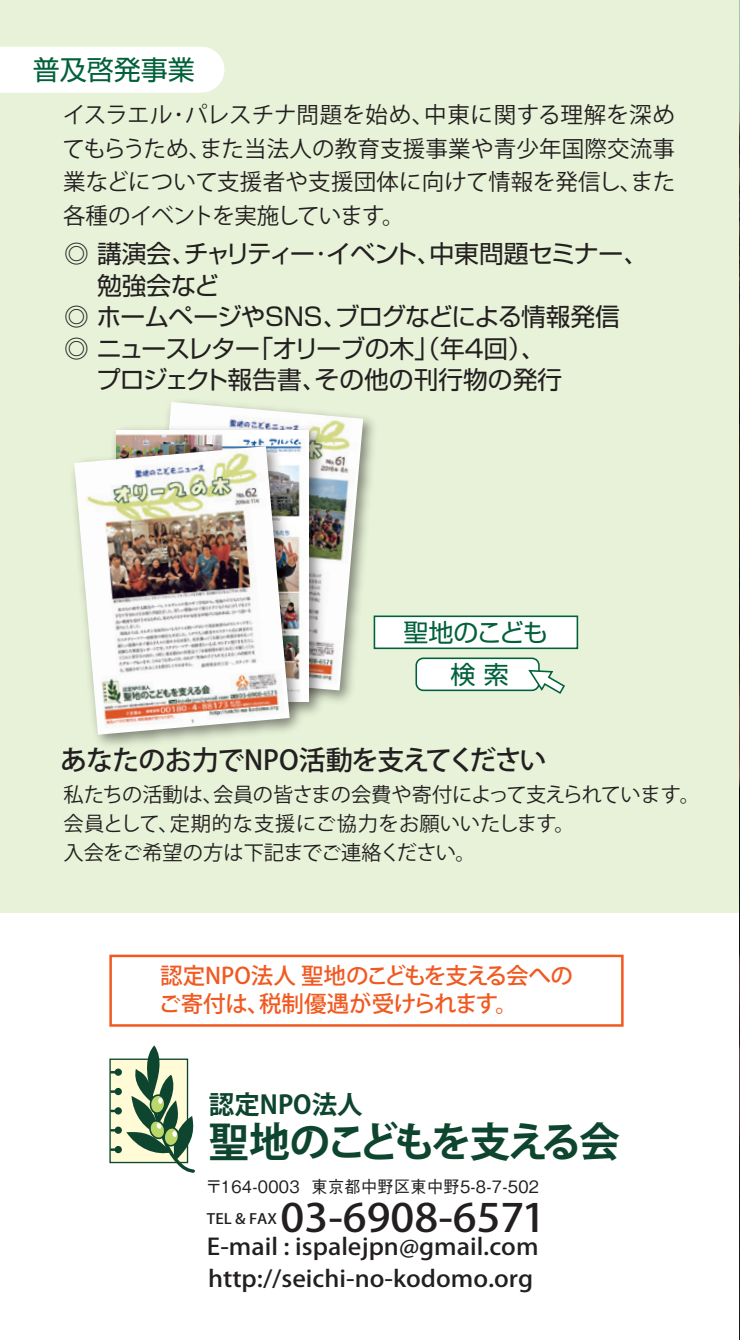
<style>
.page{position:relative;width:740px;height:1340px;background:#fff}
.page>*{position:absolute;margin:0;border:0;box-sizing:border-box;transform-origin:0 0}
.t1{font:700 40.73px "Koz Go Pro";letter-spacing:-.085em;color:#0d452f}
.t2{font:500 38.48px "Koz Go Pro";color:#231f20;scale:1.1 1}
.t3{font:500 27px "Koz Go Pro";letter-spacing:-.04em;color:#231f20}
.t4{font:27px "Shin Go Pro";color:#01613b}
.t5{font:700 25.43px "Koz Go Pro";color:#0d452f}
.t6{font:24.97px "Shin Go Pro";letter-spacing:-.05em;color:#01613b}
.t7{font:24.75px/31.5px "Shin Go Pro";letter-spacing:-.03em;color:#231f20}
.t8{font:500 22.72px "Koz Go Pro";color:#231f20;scale:1.1 1}
.t9{font:22.5px/33.8px "Koz Go Pro";letter-spacing:-.01em;color:#231f20;text-align:justify}
.t10{font:500 22.5px/27.7px "Koz Go Pro";letter-spacing:-.01em;color:#f15921}
.t11{font:20.25px/29.2px "Koz Go Pro";color:#231f20}
.t12{font:500 17.1px "Gothic BBB Pro";letter-spacing:.02em;color:#231f20;scale:.95 1}
.t13{font:500 14.17px "Koz Go Pro";color:#231f20;scale:1.1 1}
</style>
<div class="page">
<div style="left:0;top:0;width:739px;height:912px;background:#e7f2d8"></div>
<div style="left:109px;top:954px;width:514px;height:72px;border:3px solid #f15921"></div>
<img style="left:182px;top:401px;width:200px;height:301px">
<img style="left:168px;top:402px;width:195px;height:288px">
<img style="left:115px;top:420px;width:213px;height:294px">
<img style="left:116px;top:430px;width:193px;height:272px">
<img style="left:73px;top:438px;width:235px;height:307px">
<img style="left:74px;top:446px;width:216px;height:288px">
<div style="left:374px;top:616px;width:203px;height:32px;background:#fff"></div>
<div style="left:374px;top:615px;width:204px;height:34px;border:2px solid #01613b"></div>
<div style="left:416px;top:658px;width:123px;height:32px;background:#fff;border-radius:7px"></div>
<div style="left:415px;top:657px;width:125px;height:34px;border:2px solid #01613b;border-radius:7px"></div>
<svg style="left:527px;top:669px;width:38px;height:25px"></svg>
<div style="left:0;top:47px;width:224px;height:46px;background:#fff"></div>
<div style="left:110px;top:1059px;width:77px;height:103px;background:#fffbd6"></div>
<div style="left:109px;top:1058px;width:79px;height:105px;border:1px solid #0d452f"></div>
<svg style="left:115px;top:1145px;width:7px;height:8px"></svg>
<div style="left:115px;top:1126px;width:7px;height:7px;background:#0d452f;border-radius:50%"></div>
<div style="left:115px;top:1107px;width:7px;height:7px;background:#0d452f;border-radius:50%"></div>
<div style="left:115px;top:1087px;width:7px;height:8px;background:#0d452f;border-radius:50%"></div>
<div style="left:115px;top:1068px;width:7px;height:7px;background:#0d452f;border-radius:50%"></div>
<svg style="left:126px;top:1045px;width:69px;height:128px"></svg>
<svg style="left:110px;top:1109px;width:5px;height:3px"></svg>
<svg style="left:110px;top:1148px;width:8px;height:2px"></svg>
<p class="t4" style="left:33px;top:48px;width:190px">普及啓発事業　</p>
<p class="t9" style="left:62px;top:98px;width:614px">イスラエル･パレスチナ問題を始め、中東に関する理解を深めてもらうため、また当法人の教育支援事業や青少年国際交流事業などについて支援者や支援団体に向けて情報を発信し、また各種のイベントを実施しています。</p>
<p class="t7" style="left:64px;top:235px;width:585px">◎ 講演会、チャリティー･イベント、中東問題セミナー、　 勉強会など<br>◎ ホームページやSNS、ブログなどによる情報発信◎ ニュースレター「オリーブの木」（年4回）、<br>　 プロジェクト報告書、その他の刊行物の発行</p>
<p class="t6" style="left:403px;top:611px;width:146px">聖地のこども</p>
<p class="t6" style="left:450px;top:654px;width:60px">検 索</p>
<p class="t3" style="left:60px;top:742px;width:488px">あなたのお力でNPO活動を支えてください</p>
<p class="t11" style="left:63px;top:780px;width:638px">私たちの活動は、会員の皆さまの会費や寄付によって支えられています。会員として、定期的な支援にご協力をお願いいたします。<br>入会をご希望の方は下記までご連絡ください。</p>
<p class="t10" style="left:158px;top:963px;width:416px">認定NPO法人 聖地のこどもを支える会へのご寄付は、税制優遇が受けられます。</p>
<p class="t5" style="left:209px;top:1088px;width:155px">認定NPO法人</p>
<h1 class="t1" style="left:208px;top:1115px;width:413px">聖地のこどもを支える会</h1>
<p class="t12" style="left:206px;top:1172px;width:352px">〒164-0003 東京都中野区東中野5-8-7-502</p>
<p class="t13" style="left:207px;top:1209px;width:65px">TEL &amp; FAX</p>
<h2 class="t2" style="left:281px;top:1193px;width:242px">03-6908-6571</h2>
<p class="t8" style="left:207px;top:1231px;width:303px">E-mail : ispalejpn@gmail.com</p>
<p class="t8" style="left:208px;top:1263px;width:297px">http://seichi-no-kodomo.org</p>
</div>
